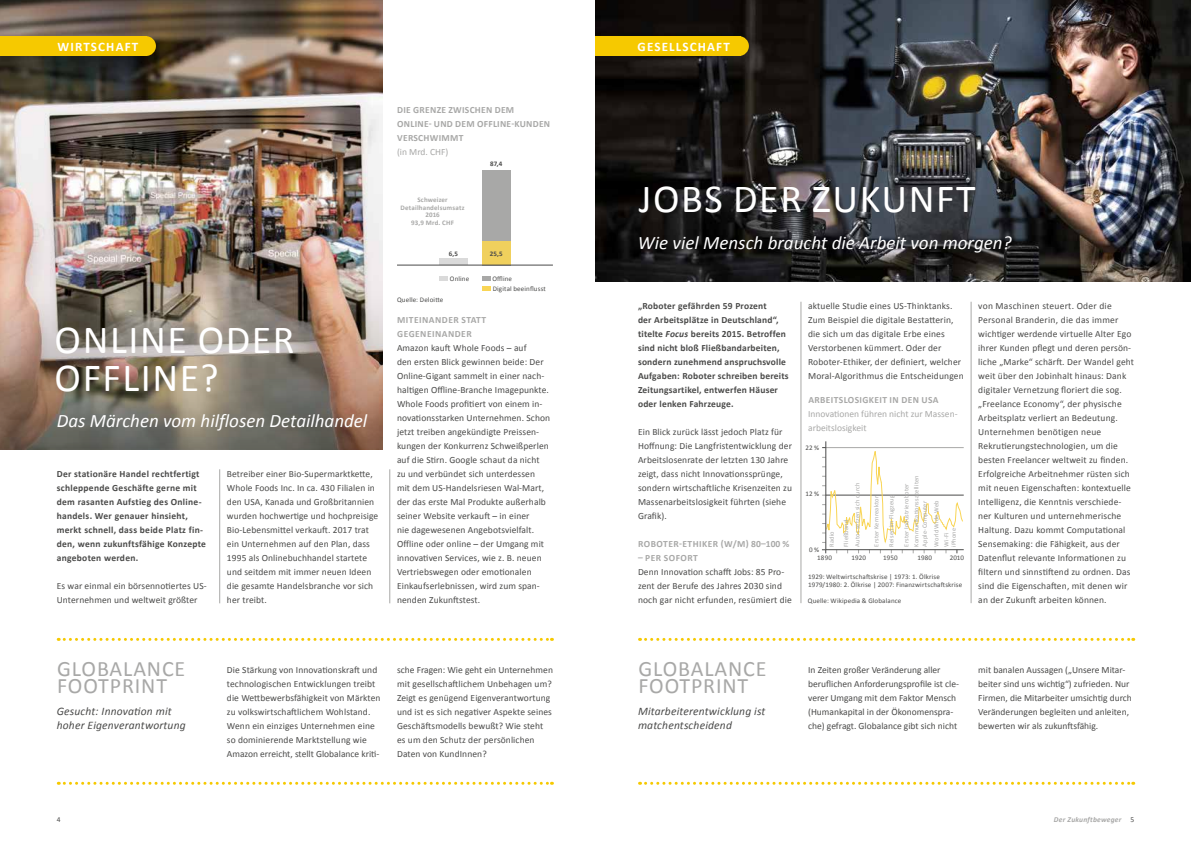
<style>
.page{position:relative;width:1191px;height:842px;background:#fff}
.page>*{position:absolute;margin:0;border:0;box-sizing:border-box;transform-origin:0 0}
.t1{font:40px/38px "Calibri";letter-spacing:.04em;color:#fff}
.t2{font:22px/17px "Calibri";letter-spacing:.04em;color:#a8a8a7}
.t3{font:italic 19px "Calibri";color:#fff}
.t4{font:700 13px "Calibri";letter-spacing:.09em;color:#fff}
.t5{font:italic 11.5px/14px "Calibri";letter-spacing:.015em;color:#4a4a49}
.t6{font:9.5px/14px "Calibri";letter-spacing:.01em;color:#4a4a49}
.t7{font:700 9.5px/14px "Calibri";letter-spacing:.02em;color:#4a4a49}
.t8{font:700 9.5px/14px "Calibri";letter-spacing:.04em;color:#a8a8a7}
.t9{font:9.5px/14px "Calibri";color:#a8a8a7}
.t10{font:italic 700 7.5px "Calibri";letter-spacing:.03em;color:#a8a8a7}
.t11{font:7.5px "Calibri";color:#4a4a49}
.t12{font:7px/7.5px "Calibri";letter-spacing:.02em;color:#4a4a49}
.t13{font:700 7px/7.5px "Calibri";letter-spacing:.02em;color:#a8a8a7;text-align:center}
.t14{font:700 7px "Calibri";color:#4a4a49}
.t15{font:6.4px/11.4px "Calibri";letter-spacing:.02em;color:#a8a8a7}
.s1{font-style:italic}
.s2{font-weight:400;font-style:normal;color:#4a4a49}
</style>
<div class="page">
<img style="left:0;top:0;width:383px;height:291px">
<div style="left:482px;top:170px;width:28px;height:95px;background:#a8a8a7"></div>
<div style="left:482px;top:242px;width:28px;height:23px;background:#f0d05d"></div>
<div style="left:439px;top:259px;width:29px;height:6px;background:#dadada"></div>
<img style="left:595px;top:0;width:596px;height:281px">
<svg style="left:639px;top:782px;width:494px;height:3px"></svg>
<svg style="left:639px;top:638px;width:494px;height:3px"></svg>
<img style="left:0;top:291px;width:383px;height:159px">
<hr style="left:800px;top:302px;width:1px;height:301px;background:#a8a8a7">
<hr style="left:971px;top:302px;width:1px;height:301px;background:#a8a8a7">
<svg style="left:58px;top:782px;width:494px;height:3px"></svg>
<svg style="left:58px;top:638px;width:494px;height:3px"></svg>
<div style="left:0;top:36px;width:146px;height:20px;background:#f6c900"></div>
<div style="left:136px;top:36px;width:20px;height:20px;background:#f6c900;border-radius:50%"></div>
<div style="left:595px;top:36px;width:146px;height:20px;background:#f6c900"></div>
<div style="left:729px;top:36px;width:20px;height:20px;background:#f6c900;border-radius:50%"></div>
<hr style="left:219px;top:469px;width:1px;height:134px;background:#a8a8a7">
<hr style="left:389px;top:469px;width:1px;height:134px;background:#a8a8a7">
<hr style="left:397px;top:265px;width:156px;height:1px;background:#4a4a49">
<div style="left:482px;top:276px;width:8px;height:5px;background:#a8a8a7"></div>
<div style="left:439px;top:276px;width:9px;height:5px;background:#dadada"></div>
<div style="left:482px;top:286px;width:8px;height:5px;background:#f9d555"></div>
<svg style="left:822px;top:445px;width:142px;height:108px"></svg>
<hr style="left:825px;top:549px;width:138px;height:1px;background:#4a4a49">
<hr style="left:825px;top:441px;width:1px;height:109px;background:#4a4a49">
<h3 class="t4" style="left:57px;top:38px;width:82px">WIRTSCHAFT</h3>
<h1 class="t1" style="left:55px;top:320px;width:241px">ONLINE ODER<br>OFFLINE?</h1>
<h3 class="t3" style="left:57px;top:408px;width:312px">Das Märchen vom hilflosen Detailhandel</h3>
<p class="t7" style="left:57px;top:467px;width:151px">Der stationäre Handel rechtfertigt schleppende Geschäfte gerne mit dem rasanten Aufstieg des Online&shy;handels. Wer genauer hinsieht, merkt schnell, dass beide Platz fin&shy;den, wenn zukunftsfähige Konzepte angeboten werden.</p>
<p class="t6" style="left:57px;top:579px;width:151px">Es war einmal ein börsennotiertes US-<br>Unternehmen und weltweit größter</p>
<p class="t6" style="left:227px;top:467px;width:153px">Betreiber einer Bio-Supermarktkette, Whole Foods Inc. In ca. 430 Filialen in den USA, Kanada und Großbritannien wurden hochwertige und hochpreisige Bio-Lebensmittel verkauft. 2017 trat ein Unternehmen auf den Plan, dass 1995 als Onlinebuchhandel startete und seitdem mit immer neuen Ideen die gesamte Handelsbranche vor sich her treibt.</p>
<p class="t8" style="left:397px;top:103px;width:154px">DIE GRENZE ZWISCHEN DEM<br>ONLINE- UND DEM OFFLINE-KUNDEN<br>VERSCHWIMMT</p>
<p class="t9" style="left:397px;top:145px;width:53px">(in Mrd. CHF)</p>
<p class="t13" style="left:400px;top:196px;width:65px">Schweizer<br>Detailhandelsumsatz<br>2016<br>93,9 Mrd. CHF</p>
<p class="t14" style="left:449px;top:249px;width:11px">6,5</p>
<p class="t14" style="left:490px;top:159px;width:14px">87,4</p>
<p class="t14" style="left:490px;top:249px;width:14px">25,5</p>
<p class="t12" style="left:450px;top:275px;width:21px">Online</p>
<p class="t12" style="left:492px;top:274px;width:55px;line-height:9.7px">Offline<br>Digital beeinflusst</p>
<p class="t12" style="left:397px;top:296px;width:48px">Quelle: Deloitte</p>
<p class="t8" style="left:397px;top:313px;width:91px">MITEINANDER STATT<br>GEGENEINANDER</p>
<p class="t6" style="left:397px;top:341px;width:155px">Amazon kauft Whole Foods – auf<br>den ersten Blick gewinnen beide: Der Online-Gigant sammelt in einer nach&shy;haltigen Offline-Branche Imagepunkte.<br>Whole Foods profitiert von einem in&shy;novationsstarken Unternehmen. Schon jetzt treiben angekündigte Preissen&shy;kungen der Konkurrenz Schweißperlen auf die Stirn. Google schaut da nicht zu und verbündet sich unterdessen mit dem US-Handelsriesen Wal-Mart, der das erste Mal Produkte außerhalb seiner Website verkauft – in einer<br>nie dagewesenen Angebotsvielfalt.<br>Offline oder online – der Umgang mit innovativen Services, wie z. B. neuen Vertriebswegen oder emotionalen Einkaufserlebnissen, wird zum span&shy;nenden Zukunftstest.</p>
<h3 class="t4" style="left:637px;top:38px;width:94px">GESELLSCHAFT</h3>
<h1 class="t1" style="left:639px;top:180px;width:338px">JOBS DER ZUKUNFT</h1>
<h3 class="t3" style="left:638px;top:230px;width:375px">Wie viel Mensch braucht die Arbeit von morgen?</h3>
<p class="t7" style="left:638px;top:299px;width:152px">„Roboter gefährden 59 Prozent<br>der Arbeitsplätze in Deutschland“, titelte <span class="s1">Focus</span> bereits 2015. Betroffen sind nicht bloß Fließbandarbeiten, sondern zunehmend anspruchsvolle Aufgaben: Roboter schreiben bereits Zeitungsartikel, entwerfen Häuser oder lenken Fahrzeuge.</p>
<p class="t6" style="left:638px;top:425px;width:155px">Ein Blick zurück lässt jedoch Platz für Hoffnung: Die Langfristentwicklung der Arbeitslosenrate der letzten 130 Jahre zeigt, dass nicht Innovationssprünge, sondern wirtschaftliche Krisenzeiten zu Massenarbeitslosigkeit führten (siehe Grafik).</p>
<p class="t8" style="left:638px;top:537px;width:153px">ROBOTER-ETHIKER (W/M) 80–100 %</p>
<p class="t8" style="left:638px;top:551px;width:61px">– PER SOFORT</p>
<p class="t6" style="left:638px;top:565px;width:155px">Denn Innovation schafft Jobs: 85 Pro&shy;zent der Berufe des Jahres 2030 sind noch gar nicht erfunden, resümiert die</p>
<p class="t6" style="left:808px;top:299px;width:157px">aktuelle Studie eines US-Thinktanks.<br>Zum Beispiel die digitale Bestatterin, die sich um das digitale Erbe eines Verstorbenen kümmert. Oder der Roboter-Ethiker, der definiert, welcher Moral-Algorithmus die Entscheidungen</p>
<p class="t8" style="left:808px;top:392px;width:132px">ARBEITSLOSIGKEIT IN DEN USA</p>
<p class="t9" style="left:808px;top:406px;width:151px">Innovationen führen nicht zur Massen&shy;arbeitslosigkeit</p>
<p class="t12" style="left:805px;top:444px;width:15px">22 %</p>
<p class="t12" style="left:805px;top:490px;width:15px">12 %</p>
<p class="t12" style="left:809px;top:546px;width:12px">0 %</p>
<p class="t15" style="left:826px;top:547px;width:17px;rotate:-90deg">Radio</p>
<p class="t15" style="left:840px;top:547px;width:66px;rotate:-90deg">Fließband<br>Autos setzen sich durch</p>
<p class="t15" style="left:870px;top:547px;width:52px;rotate:-90deg">Erster Kernreaktor</p>
<p class="t15" style="left:885px;top:547px;width:53px;rotate:-90deg">Reisen im Flugzeug</p>
<p class="t15" style="left:901px;top:547px;width:73px;line-height:10px;rotate:-90deg">Erster Industrieroboter<br>Kommunikationssatelliten</p>
<p class="t15" style="left:919px;top:547px;width:48px;rotate:-90deg">Apple-Computer<br>World Wide Web</p>
<p class="t15" style="left:942px;top:547px;width:20px;line-height:7.4px;rotate:-90deg">Wi-Fi iPhone</p>
<p class="t12" style="left:817px;top:554px;width:16px">1890</p>
<p class="t12" style="left:851px;top:554px;width:16px">1920</p>
<p class="t12" style="left:883px;top:554px;width:16px">1950</p>
<p class="t12" style="left:917px;top:554px;width:16px">1980</p>
<p class="t12" style="left:949px;top:554px;width:16px">2010</p>
<p class="t12" style="left:808px;top:573px;width:156px">1929: Weltwirtschaftskrise | 1973: 1. Ölkrise<br>1979/1980: 2. Ölkrise | 2007: Finanzwirtschaftskrise</p>
<p class="t12" style="left:808px;top:597px;width:95px">Quelle: Wikipedia &amp; Globalance</p>
<p class="t6" style="left:978px;top:299px;width:157px">von Maschinen steuert. Oder die Personal Branderin, die das immer wichtiger werdende virtuelle Alter Ego ihrer Kunden pflegt und deren persön&shy;liche „Marke“ schärft. Der Wandel geht weit über den Jobinhalt hinaus: Dank digitaler Vernetzung floriert die sog. „Freelance Economy“, der physische Arbeitsplatz verliert an Bedeutung.<br>Unternehmen benötigen neue Rekrutierungstechnologien, um die besten Freelancer weltweit zu finden.<br>Erfolgreiche Arbeitnehmer rüsten sich mit neuen Eigenschaften: kontextuelle Intelligenz, die Kenntnis verschiede&shy;ner Kulturen und unternehmerische Haltung. Dazu kommt Computational Sensemaking: die Fähigkeit, aus der Datenflut relevante Informationen zu filtern und sinnstiftend zu ordnen. Das sind die Eigenschaften, mit denen wir an der Zukunft arbeiten können.</p>
<h2 class="t2" style="left:57px;top:661px;width:130px">GLOBALANCE<br>FOOTPRINT</h2>
<p class="t5" style="left:57px;top:704px;width:130px">Gesucht: Innovation mit hoher Eigenverantwortung</p>
<h2 class="t2" style="left:638px;top:661px;width:130px">GLOBALANCE<br>FOOTPRINT</h2>
<p class="t6" style="left:227px;top:663px;width:155px">Die Stärkung von Innovationskraft und technologischen Entwicklungen treibt die Wettbewerbsfähigkeit von Märkten zu volkswirtschaftlichem Wohlstand.<br>Wenn ein einziges Unternehmen eine so dominierende Marktstellung wie Amazon erreicht, stellt Globalance kriti-</p>
<p class="t6" style="left:397px;top:663px;width:157px">sche Fragen: Wie geht ein Unternehmen mit gesellschaftlichem Unbehagen um?<br>Zeigt es genügend Eigenverantwortung und ist es sich negativer Aspekte seines Geschäftsmodells bewußt? Wie steht es um den Schutz der persönlichen Daten von KundInnen?</p>
<p class="t6" style="left:808px;top:663px;width:152px">In Zeiten großer Veränderung aller beruflichen Anforderungsprofile ist cle&shy;verer Umgang mit dem Faktor Mensch (Humankapital in der Ökonomenspra&shy;che) gefragt. Globalance gibt sich nicht</p>
<p class="t6" style="left:978px;top:663px;width:155px">mit banalen Aussagen („Unsere Mitar&shy;beiter sind uns wichtig“) zufrieden. Nur Firmen, die Mitarbeiter umsichtig durch Veränderungen begleiten und anleiten, bewerten wir als zukunftsfähig.</p>
<p class="t5" style="left:638px;top:704px;width:129px">Mitarbeiterentwicklung ist matchentscheidend</p>
<p class="t11" style="left:57px;top:815px;width:5px">4</p>
<p class="t10" style="left:1053px;top:815px;width:82px">Der Zukunftbeweger <span class="s2">5</span></p>
</div>
